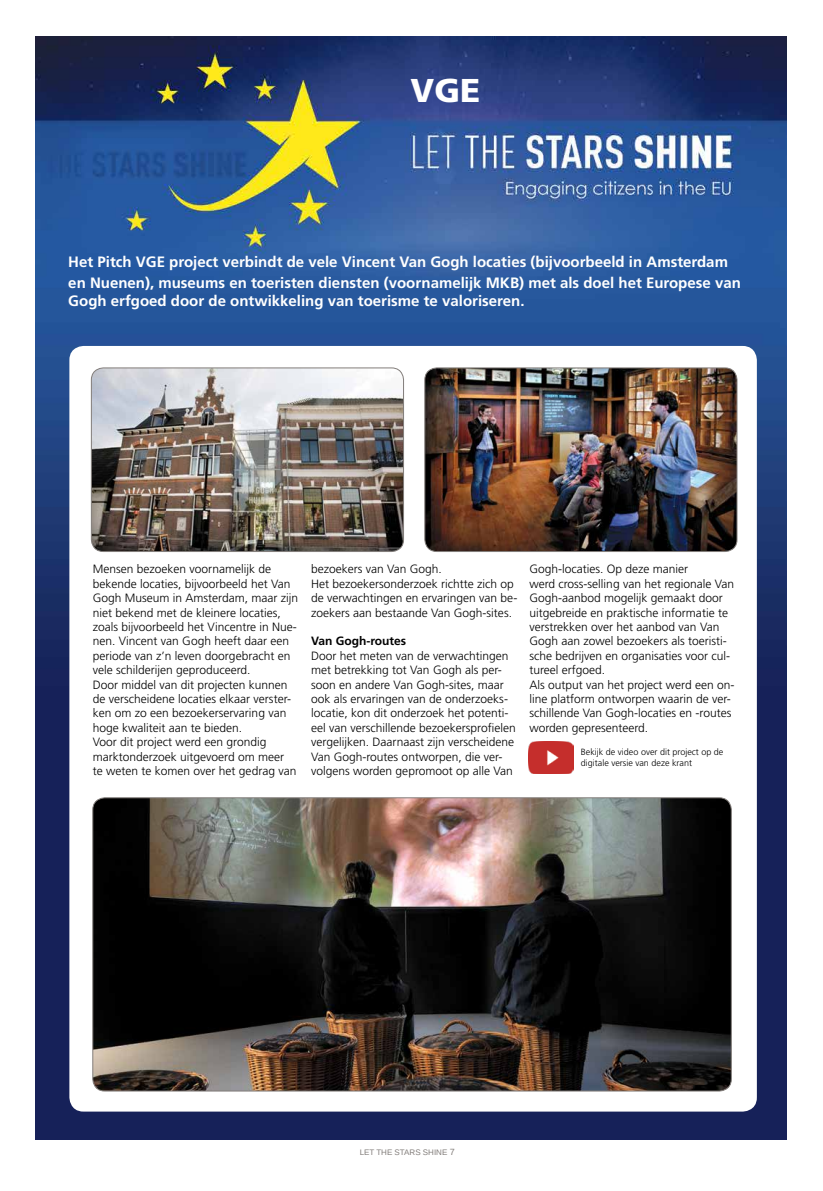
<style>
.page{position:relative;width:823px;height:1191px;background:#fff}
.page>*{position:absolute;margin:0;border:0;box-sizing:border-box;transform-origin:0 0}
.t1{font:900 33px "Frutiger";color:#fff}
.t2{font:700 15px/20.8px "Frutiger";color:#fff}
.t3{font:300 12px/14.4px "Frutiger";color:#000}
.t4{font:700 12px "Frutiger";color:#000}
.t5{font:300 9px/10.8px "Frutiger";color:#000}
.t6{font:8px "Arimo";color:#827d7a}
.s1{font-size:9px}
.s2{font-family:"Arial";font-weight:700;font-size:9px;color:#fff}
</style>
<div class="page">
<img style="left:35px;top:36px;width:750px;height:1104px">
<div style="left:69px;top:346px;width:687px;height:765px;background:#fff;border-radius:14px"></div>
<img style="left:426px;top:368px;width:310px;height:183px">
<div style="left:424px;top:367px;width:313px;height:185px;border:1px solid #827d7a;border-radius:12px"></div>
<img style="left:91px;top:369px;width:312px;height:182px">
<div style="left:91px;top:367px;width:313px;height:185px;border:1px solid #827d7a;border-radius:12px"></div>
<img style="left:94px;top:798px;width:636px;height:293px">
<img style="left:528px;top:741px;width:45px;height:32px">
<h1 class="t1" style="left:410px;top:71px;width:71px">VGE</h1>
<p class="t2" style="left:68px;top:252px;width:673px">Het Pitch VGE project verbindt de vele Vincent Van Gogh locaties (bijvoorbeeld in Amsterdam en Nuenen), museums en toeristen diensten (voornamelijk MKB) met als doel het Europese van</p>
<p class="t2" style="left:68px;top:290px;width:457px">Gogh erfgoed door de ontwikkeling van toerisme te valoriseren.</p>
<p class="t3" style="left:93px;top:562px;width:207px">Mensen bezoeken voornamelijk de bekende locaties, bijvoorbeeld het Van Gogh Museum in Amsterdam, maar zijn niet bekend met de kleinere locaties, zoals bijvoorbeeld het Vincentre in Nue&shy;nen. Vincent van Gogh heeft daar een periode van z’n leven doorgebracht en vele schilderijen geproduceerd.<br>Door middel van dit projecten kunnen de verscheidene locaties elkaar verster&shy;ken om zo een bezoekerservaring van hoge kwaliteit aan te bieden.<br>Voor dit project werd een grondig marktonderzoek uitgevoerd om meer<br>te weten te komen over het gedrag van</p>
<p class="t3" style="left:311px;top:562px;width:208px">bezoekers van Van Gogh.<br>Het bezoekersonderzoek richtte zich op de verwachtingen en ervaringen van be&shy;zoekers aan bestaande Van Gogh-sites.</p>
<p class="t4" style="left:311px;top:634px;width:97px">Van Gogh-routes</p>
<p class="t3" style="left:311px;top:648px;width:206px">Door het meten van de verwachtingen met betrekking tot Van Gogh als per&shy;soon en andere Van Gogh-sites, maar ook als ervaringen van de onderzoeks&shy;locatie, kon dit onderzoek het potenti&shy;eel van verschillende bezoekersprofielen vergelijken. Daarnaast zijn verscheidene Van Gogh-routes ontworpen, die ver&shy;volgens worden gepromoot op alle Van</p>
<p class="t3" style="left:529px;top:562px;width:206px">Gogh-locaties. Op deze manier<br>werd cross-selling van het regionale Van Gogh-aanbod mogelijk gemaakt door uitgebreide en praktische informatie te verstrekken over het aanbod van Van Gogh aan zowel bezoekers als toeristi&shy;sche bedrijven en organisaties voor cul&shy;tureel erfgoed.<br>Als output van het project werd een on&shy;line platform ontworpen waarin de ver&shy;schillende Van Gogh-locaties en -routes worden gepresenteerd.</p>
<p class="t5" style="left:580px;top:747px;width:144px">Bekijk de video over dit project op de digitale versie van deze krant</p>
<p class="t6" style="left:359px;top:1147px;width:104px">LET THE STARS SHINE <span class="s1">7</span> <span class="s2">7</span></p>
</div>
